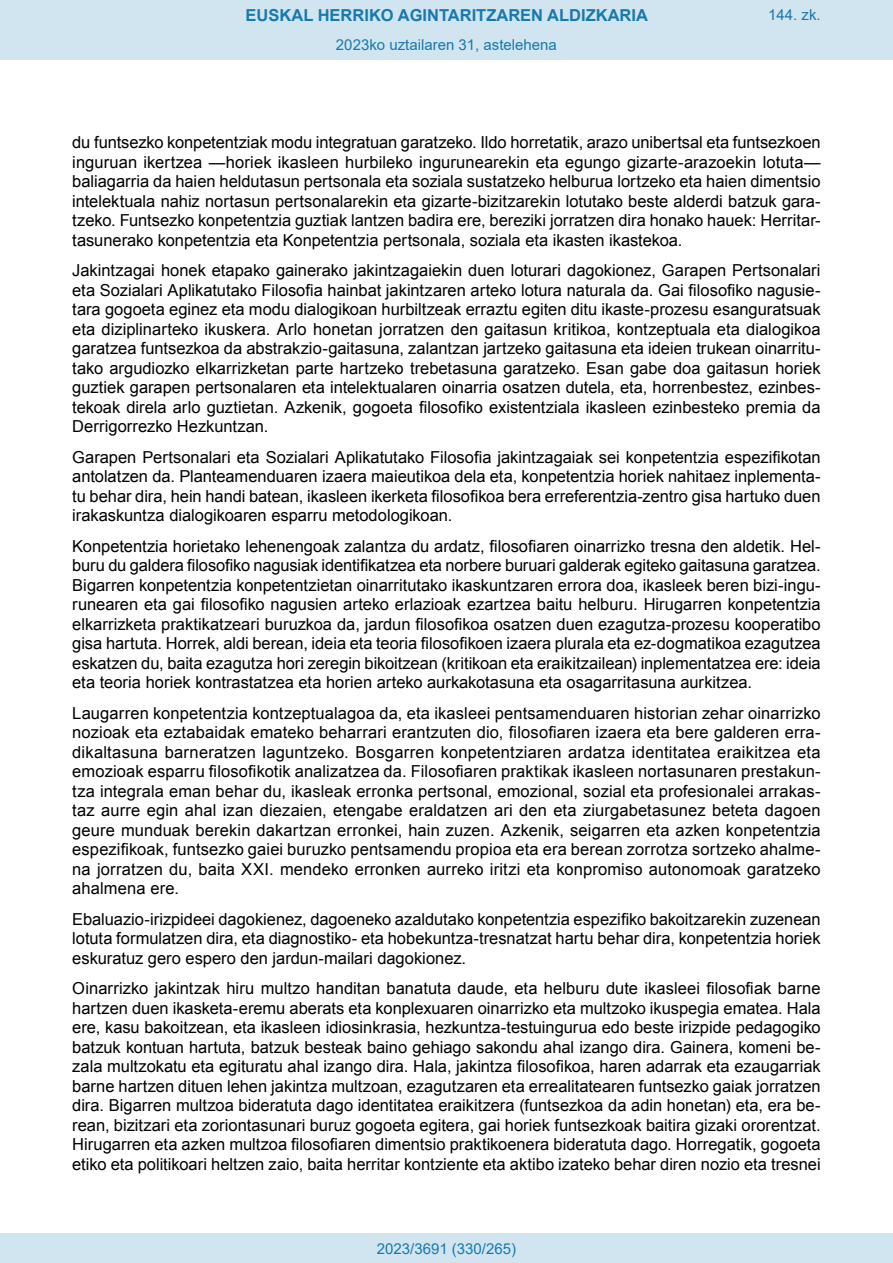
<style>
.page{position:relative;width:893px;height:1263px;background:#fff}
.page>*{position:absolute;margin:0;border:0;box-sizing:border-box;transform-origin:0 0}
.t1{font:16.5px/19.5px "Arial";color:#000;text-align:justify}
.t2{font:700 16.5px "Arial";color:#1879ad}
.Paginacion_Centro{font:15px "Arial";color:#1879ad}
</style>
<div class="page">
<div style="left:0;top:0;width:893px;height:60px;background:#d0e5f0"></div>
<div style="left:0;top:1233px;width:893px;height:30px;background:#d0e5f0"></div>
<p class="t2" style="left:246px;top:3px;width:404px">EUSKAL HERRIKO AGINTARITZAREN ALDIZKARIA</p>
<p class="Paginacion_Centro" style="left:768px;top:5px;width:54px">144. zk.</p>
<p class="Paginacion_Centro" style="left:336px;top:35px;width:222px">2023ko uztailaren 31, astelehena</p>
<p class="t1" style="left:72px;top:133px;width:750px">du funtsezko konpetentziak modu integratuan garatzeko. Ildo horretatik, arazo unibertsal eta funtsezkoen inguruan ikertzea —horiek ikasleen hurbileko ingurunearekin eta egungo gizarte-arazoekin lotuta— baliagarria da haien heldutasun pertsonala eta soziala sustatzeko helburua lortzeko eta haien dimentsio intelektuala nahiz nortasun pertsonalarekin eta gizarte-bizitzarekin lotutako beste alderdi batzuk gara&shy;tzeko. Funtsezko konpetentzia guztiak lantzen badira ere, bereziki jorratzen dira honako hauek: Herritar&shy;tasunerako konpetentzia eta Konpetentzia pertsonala, soziala eta ikasten ikastekoa.</p>
<p class="t1" style="left:72px;top:261px;width:750px">Jakintzagai honek etapako gainerako jakintzagaiekin duen loturari dagokionez, Garapen Pertsonalari eta Sozialari Aplikatutako Filosofia hainbat jakintzaren arteko lotura naturala da. Gai filosofiko nagusie&shy;tara gogoeta eginez eta modu dialogikoan hurbiltzeak erraztu egiten ditu ikaste-prozesu esanguratsuak eta diziplinarteko ikuskera. Arlo honetan jorratzen den gaitasun kritikoa, kontzeptuala eta dialogikoa garatzea funtsezkoa da abstrakzio-gaitasuna, zalantzan jartzeko gaitasuna eta ideien trukean oinarritu&shy;tako argudiozko elkarrizketan parte hartzeko trebetasuna garatzeko. Esan gabe doa gaitasun horiek guztiek garapen pertsonalaren eta intelektualaren oinarria osatzen dutela, eta, horrenbestez, ezinbes&shy;tekoak direla arlo guztietan. Azkenik, gogoeta filosofiko existentziala ikasleen ezinbesteko premia da Derrigorrezko Hezkuntzan.</p>
<p class="t1" style="left:72px;top:447px;width:750px">Garapen Pertsonalari eta Sozialari Aplikatutako Filosofia jakintzagaiak sei konpetentzia espezifikotan antolatzen da. Planteamenduaren izaera maieutikoa dela eta, konpetentzia horiek nahitaez inplementa&shy;tu behar dira, hein handi batean, ikasleen ikerketa filosofikoa bera erreferentzia-zentro gisa hartuko duen irakaskuntza dialogikoaren esparru metodologikoan.</p>
<p class="t1" style="left:72px;top:536px;width:750px">Konpetentzia horietako lehenengoak zalantza du ardatz, filosofiaren oinarrizko tresna den aldetik. Hel&shy;buru du galdera filosofiko nagusiak identifikatzea eta norbere buruari galderak egiteko gaitasuna garatzea.<br>Bigarren konpetentzia konpetentzietan oinarritutako ikaskuntzaren errora doa, ikasleek beren bizi-ingu&shy;runearen eta gai filosofiko nagusien arteko erlazioak ezartzea baitu helburu. Hirugarren konpetentzia elkarrizketa praktikatzeari buruzkoa da, jardun filosofikoa osatzen duen ezagutza-prozesu kooperatibo gisa hartuta. Horrek, aldi berean, ideia eta teoria filosofikoen izaera plurala eta ez-dogmatikoa ezagutzea eskatzen du, baita ezagutza hori zeregin bikoitzean (kritikoan eta eraikitzailean) inplementatzea ere: ideia eta teoria horiek kontrastatzea eta horien arteko aurkakotasuna eta osagarritasuna aurkitzea.</p>
<p class="t1" style="left:72px;top:703px;width:750px">Laugarren konpetentzia kontzeptualagoa da, eta ikasleei pentsamenduaren historian zehar oinarrizko nozioak eta eztabaidak emateko beharrari erantzuten dio, filosofiaren izaera eta bere galderen erra&shy;dikaltasuna barneratzen laguntzeko. Bosgarren konpetentziaren ardatza identitatea eraikitzea eta emozioak esparru filosofikotik analizatzea da. Filosofiaren praktikak ikasleen nortasunaren prestakun&shy;tza integrala eman behar du, ikasleak erronka pertsonal, emozional, sozial eta profesionalei arrakas&shy;taz aurre egin ahal izan diezaien, etengabe eraldatzen ari den eta ziurgabetasunez beteta dagoen geure munduak berekin dakartzan erronkei, hain zuzen. Azkenik, seigarren eta azken konpetentzia espezifikoak, funtsezko gaiei buruzko pentsamendu propioa eta era berean zorrotza sortzeko ahalme&shy;na jorratzen du, baita XXI. mendeko erronken aurreko iritzi eta konpromiso autonomoak garatzeko ahalmena ere.</p>
<p class="t1" style="left:72px;top:909px;width:750px">Ebaluazio-irizpideei dagokienez, dagoeneko azaldutako konpetentzia espezifiko bakoitzarekin zuzenean lotuta formulatzen dira, eta diagnostiko- eta hobekuntza-tresnatzat hartu behar dira, konpetentzia horiek eskuratuz gero espero den jardun-mailari dagokionez.</p>
<p class="t1" style="left:72px;top:979px;width:750px">Oinarrizko jakintzak hiru multzo handitan banatuta daude, eta helburu dute ikasleei filosofiak barne hartzen duen ikasketa-eremu aberats eta konplexuaren oinarrizko eta multzoko ikuspegia ematea. Hala ere, kasu bakoitzean, eta ikasleen idiosinkrasia, hezkuntza-testuingurua edo beste irizpide pedagogiko batzuk kontuan hartuta, batzuk besteak baino gehiago sakondu ahal izango dira. Gainera, komeni be&shy;zala multzokatu eta egituratu ahal izango dira. Hala, jakintza filosofikoa, haren adarrak eta ezaugarriak barne hartzen dituen lehen jakintza multzoan, ezagutzaren eta errealitatearen funtsezko gaiak jorratzen dira. Bigarren multzoa bideratuta dago identitatea eraikitzera (funtsezkoa da adin honetan) eta, era be&shy;rean, bizitzari eta zoriontasunari buruz gogoeta egitera, gai horiek funtsezkoak baitira gizaki ororentzat.<br>Hirugarren eta azken multzoa filosofiaren dimentsio praktikoenera bideratuta dago. Horregatik, gogoeta etiko eta politikoari heltzen zaio, baita herritar kontziente eta aktibo izateko behar diren nozio eta tresnei</p>
<p class="Paginacion_Centro" style="left:377px;top:1238px;width:141px">2023/3691 (330/265)</p>
</div>
